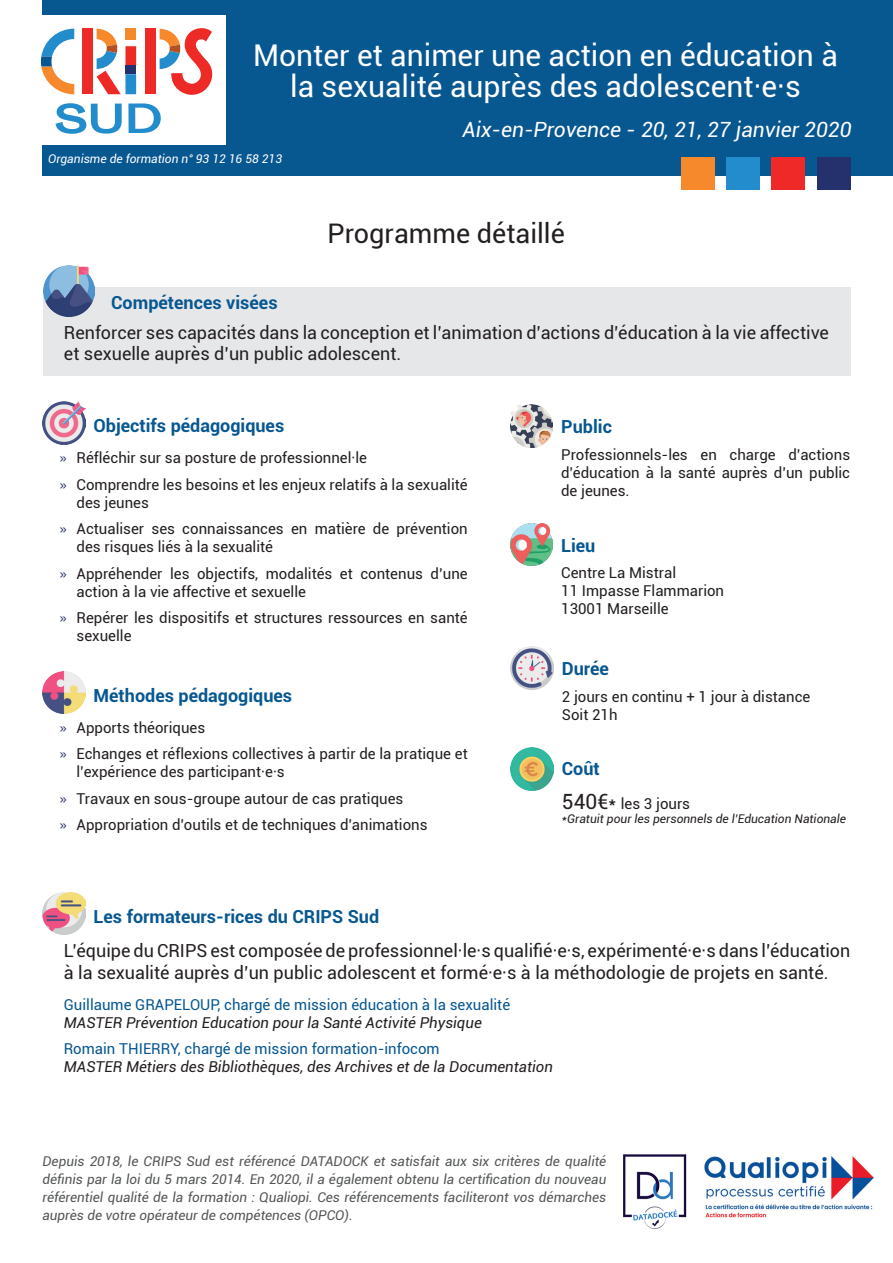
<style>
.page{position:relative;width:893px;height:1263px;background:#fff}
.page>*{position:absolute;margin:0;border:0;box-sizing:border-box;transform-origin:0 0}
.t1{font:30px/31.5px "Roboto";color:#fff;text-align:center}
.t2{font:27px "Roboto";color:#231f20}
.t3{font:italic 21px "Roboto";color:#fff}
.t4{font:18px/21.6px "Roboto";color:#231f20}
.t5{font:700 18px "Roboto";color:#075791}
.t6{font:15px/26.5px "Roboto";color:#231f20}
.t7{font:italic 15px "Roboto";color:#231f20}
.t8{font:15px "Roboto";color:#075791}
.t9{font:italic 13.5px/18px "Roboto";color:#545557;text-align:justify}
.t10{font:italic 12px "Roboto";color:#231f20}
.t11{font:italic 12px "Roboto";color:#fff}
.s1{font-family:"Segoe UI";color:#24316c}
.s2{font-size:21px}
.s3{font-size:18px}
</style>
<div class="page">
<div style="left:42px;top:0;width:851px;height:175px;background:#075791"></div>
<div style="left:817px;top:157px;width:33px;height:33px;background:#24316c"></div>
<div style="left:771px;top:157px;width:34px;height:33px;background:#ee2928"></div>
<div style="left:726px;top:157px;width:34px;height:33px;background:#228ccc"></div>
<div style="left:681px;top:157px;width:34px;height:33px;background:#f6892b"></div>
<div style="left:28px;top:15px;width:197px;height:130px;background:#fff"></div>
<svg style="left:56px;top:103px;width:66px;height:31px"></svg>
<svg style="left:128px;top:103px;width:33px;height:30px"></svg>
<div style="left:82px;top:29px;width:11px;height:65px;background:#ee2a27"></div>
<div style="left:145px;top:29px;width:11px;height:65px;background:#ee2a27"></div>
<svg style="left:97px;top:29px;width:39px;height:65px"></svg>
<svg style="left:160px;top:28px;width:53px;height:67px"></svg>
<svg style="left:41px;top:29px;width:33px;height:65px"></svg>
<div style="left:43px;top:287px;width:807px;height:89px;background:#e6e7e9"></div>
<img style="left:43px;top:402px;width:42px;height:42px">
<img style="left:43px;top:265px;width:51px;height:51px">
<img style="left:43px;top:671px;width:42px;height:43px">
<img style="left:510px;top:523px;width:42px;height:43px">
<img style="left:43px;top:892px;width:42px;height:43px">
<img style="left:511px;top:647px;width:42px;height:42px">
<img style="left:511px;top:747px;width:42px;height:43px">
<img style="left:510px;top:405px;width:43px;height:42px">
<img style="left:704px;top:1156px;width:170px;height:62px">
<img style="left:623px;top:1154px;width:64px;height:75px">
<h1 class="t1" style="left:253px;top:38px;width:586px">Monter et animer une action en éducation à la sexualité auprès des adolescent·e·s</h1>
<h3 class="t3" style="left:462px;top:115px;width:391px">Aix-en-Provence - 20, 21, 27 janvier 2020</h3>
<p class="t11" style="left:48px;top:151px;width:235px">Organisme de formation n° 93 12 16 58 213</p>
<h2 class="t2" style="left:328px;top:215px;width:239px">Programme détaillé</h2>
<p class="t5" style="left:111px;top:290px;width:168px">Compétences visées</p>
<p class="t4" style="left:64px;top:321px;width:766px">Renforcer ses capacités dans la conception et l’animation d’actions d’éducation à la vie affective et sexuelle auprès d’un public adolescent.</p>
<p class="t5" style="left:94px;top:413px;width:192px">Objectifs pédagogiques</p>
<p class="t6" style="left:60px;top:444px;width:410px"><span class="s1">»</span> Réfléchir sur sa posture de professionnel·le<br><span class="s1">»</span> Comprendre les besoins et les enjeux relatifs à la sexualité</p>
<p class="t6" style="left:60px;top:488px;width:410px;text-indent:17px">des jeunes<br><span class="s1">»</span> Actualiser ses connaissances en matière de prévention</p>
<p class="t6" style="left:60px;top:533px;width:410px;text-indent:17px">des risques liés à la sexualité<br><span class="s1">»</span> Appréhender les objectifs, modalités et contenus d’une</p>
<p class="t6" style="left:60px;top:577px;width:410px;text-indent:17px">action à la vie affective et sexuelle<br><span class="s1">»</span> Repérer les dispositifs et structures ressources en santé</p>
<p class="t6" style="left:77px;top:622px;width:57px">sexuelle</p>
<p class="t5" style="left:94px;top:683px;width:200px">Méthodes pédagogiques</p>
<p class="t6" style="left:60px;top:714px;width:410px"><span class="s1">»</span> Apports théoriques<br><span class="s1">»</span> Echanges et réflexions collectives à partir de la pratique et</p>
<p class="t6" style="left:60px;top:758px;width:370px;text-indent:17px">l’expérience des participant·e·s<br><span class="s1">»</span> Travaux en sous-groupe autour de cas pratiques<br><span class="s1">»</span> Appropriation d’outils et de techniques d’animations</p>
<p class="t5" style="left:561px;top:414px;width:52px">Public</p>
<p class="t6" style="left:561px;top:445px;width:291px;line-height:18px;text-align:justify">Professionnels-les en charge d’actions d’éducation à la santé auprès d’un public de jeunes.</p>
<p class="t5" style="left:561px;top:533px;width:36px">Lieu</p>
<p class="t6" style="left:561px;top:563px;width:164px;line-height:18px">Centre La Mistral<br>11 Impasse Flammarion<br>13001 Marseille</p>
<p class="t5" style="left:562px;top:656px;width:49px">Durée</p>
<p class="t6" style="left:562px;top:687px;width:250px;line-height:18px">2 jours en continu + 1 jour à distance<br>Soit 21h</p>
<p class="t5" style="left:562px;top:756px;width:40px">Coût</p>
<p class="t6" style="left:562px;top:789px;width:130px"><span class="s2">540€</span><span class="s3">*</span> les 3 jours</p>
<p class="t10" style="left:562px;top:810px;width:286px">*Gratuit pour les personnels de l’Education Nationale</p>
<p class="t5" style="left:94px;top:904px;width:287px">Les formateurs-rices du CRIPS Sud</p>
<p class="t4" style="left:64px;top:939px;width:788px">L’équipe du CRIPS est composée de professionnel·le·s qualifié·e·s, expérimenté·e·s dans l’éducation à la sexualité auprès d’un public adolescent et formé·e·s à la méthodologie de projets en santé.</p>
<p class="t8" style="left:64px;top:994px;width:448px">Guillaume GRAPELOUP, chargé de mission éducation à la sexualité</p>
<p class="t7" style="left:64px;top:1012px;width:420px">MASTER Prévention Education pour la Santé Activité Physique</p>
<p class="t8" style="left:64px;top:1038px;width:377px">Romain THIERRY, chargé de mission formation-infocom</p>
<p class="t7" style="left:64px;top:1056px;width:491px">MASTER Métiers des Bibliothèques, des Archives et de la Documentation</p>
<p class="t9" style="left:43px;top:1152px;width:565px">Depuis 2018, le CRIPS Sud est référencé DATADOCK et satisfait aux six critères de qualité définis par la loi du 5 mars 2014. En 2020, il a également obtenu la certification du nouveau référentiel qualité de la formation : Qualiopi. Ces référencements faciliteront vos démarches auprès de votre opérateur de compétences (OPCO).</p>
</div>
